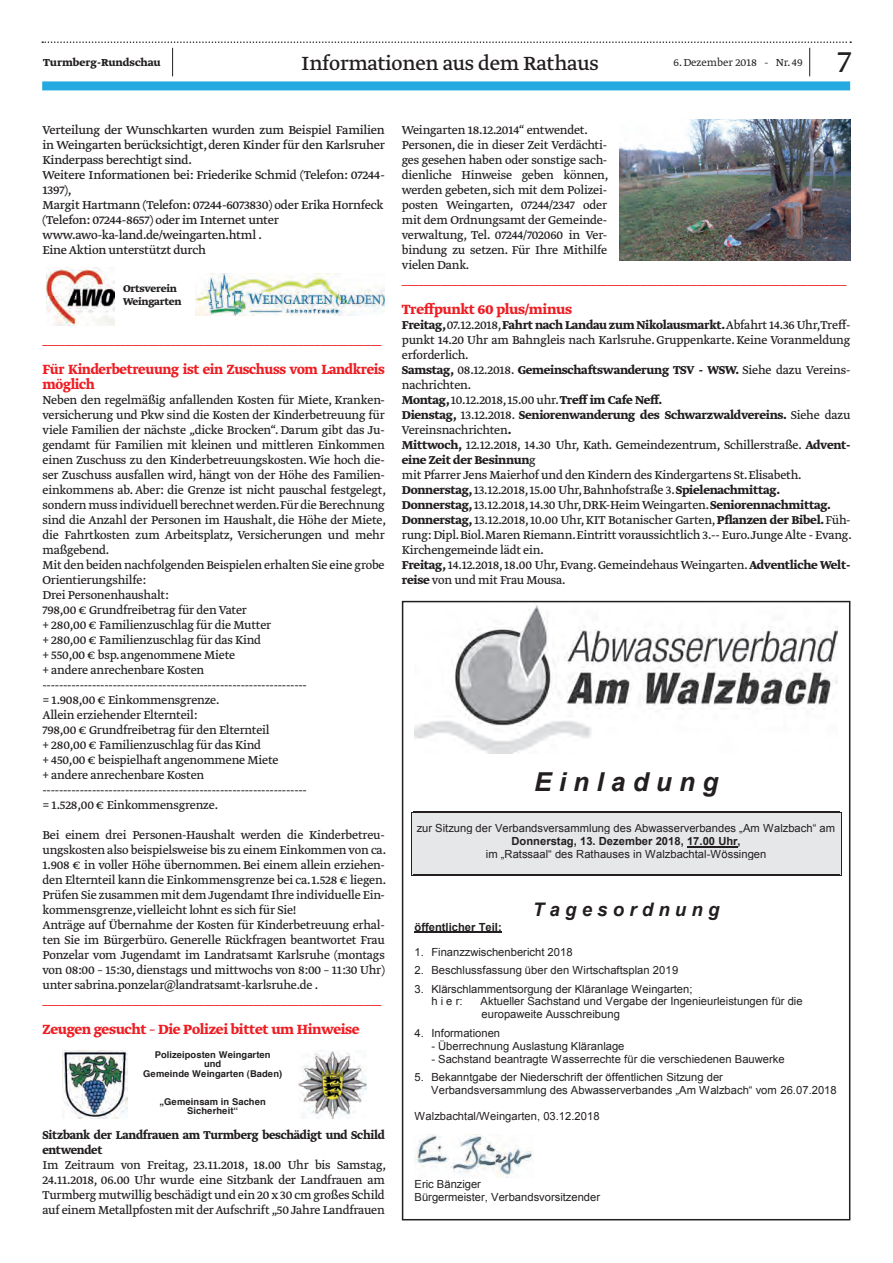
<style>
.page{position:relative;width:893px;height:1263px;background:#fff}
.page>*{position:absolute;margin:0;border:0;box-sizing:border-box;transform-origin:0 0}
.t1{font:300 36px "Greta Text Std";color:#231f20}
.t2{font:italic 700 26.1px "Arial";color:#231f20}
.t3{font:22.5px "Greta Text Std";letter-spacing:-.015em;color:#231f20}
.t4{font:italic 700 18.75px "Arial";color:#231f20}
.t5{font:700 15.75px "Greta Text Std";letter-spacing:-.02em;color:#ee1d23}
.t6{font:700 15.75px/15px "Greta Text Std";letter-spacing:-.02em;color:#ee1d23;scale:.94 1}
.t7{font:13.5px/15px "Greta Text Std Regular Min";letter-spacing:-.02em;color:#231f20}
.t8{font:13.5px/15px "Greta Text Std";letter-spacing:-.02em;color:#231f20}
.t9{font:700 13.5px/15px "Greta Text Std";letter-spacing:-.02em;color:#231f20}
.t10{font:13.5px "Greta Text Std Regular Min";color:#ee1d23}
.t11{font:700 13.5px/15px "Greta Text Std";letter-spacing:-.02em;color:#231f20;scale:.94 1}
.t12{font:300 12px "Greta Text Std";color:#231f20}
.t13{font:700 12px "Greta Text Std";color:#231f20}
.t14{font:700 11.7px/12.9px "Greta Text Std";letter-spacing:-.02em;color:#231f20}
.t15{font:11.25px/12.9px "Arial";color:#231f20}
.t16{font:11.25px/13px "Arial";letter-spacing:.005em;color:#231f20;text-align:center}
.t17{font:700 11.25px "Arial";color:#231f20}
.t18{font:700 9.3px/9.4px "Helvetica";letter-spacing:.005em;color:#231f20;text-align:center}
.s1{font-family:"Greta Text Std Regular Min";font-weight:400}
.s2{font-family:"Greta Text Std";font-weight:700}
.s3{font-style:inherit}
.s4{font-weight:700}
</style>
<div class="page">
<svg style="left:42px;top:41px;width:809px;height:35px"></svg>
<div style="left:42px;top:81px;width:808px;height:9px;background:#24aae1"></div>
<img style="left:414px;top:605px;width:423px;height:148px">
<hr style="left:413px;top:811px;width:426px;height:1px;background:#231f20">
<div style="left:415px;top:813px;width:423px;height:8px;background:#e6e7e9"></div>
<div style="left:415px;top:821px;width:423px;height:13px;background:#e6e7e9"></div>
<div style="left:415px;top:834px;width:423px;height:14px;background:#e6e7e9"></div>
<hr style="left:687px;top:846px;width:51px;height:1px;background:#231f20">
<div style="left:415px;top:848px;width:423px;height:12px;background:#e6e7e9"></div>
<div style="left:415px;top:860px;width:423px;height:16px;background:#e6e7e9"></div>
<hr style="left:413px;top:874px;width:426px;height:2px;background:#231f20">
<hr style="left:412px;top:812px;width:429px;height:1px;background:#231f20">
<hr style="left:411px;top:813px;width:1px;height:63px;background:#231f20">
<hr style="left:412px;top:876px;width:429px;height:1px;background:#231f20">
<hr style="left:841px;top:813px;width:1px;height:63px;background:#231f20">
<hr style="left:415px;top:932px;width:87px;height:1px;background:#231f20">
<img style="left:414px;top:1135px;width:120px;height:42px">
<div style="left:402px;top:601px;width:448px;height:619px;border:2px solid #231f20"></div>
<img style="left:47px;top:267px;width:68px;height:58px">
<img style="left:195px;top:273px;width:190px;height:43px">
<img style="left:620px;top:119px;width:230px;height:142px">
<img style="left:62px;top:1051px;width:65px;height:67px">
<img style="left:298px;top:1051px;width:69px;height:67px">
<p class="t13" style="left:43px;top:56px;width:119px">Turmberg-Rundschau</p>
<h3 class="t3" style="left:301px;top:50px;width:299px">Informationen aus dem Rathaus</h3>
<p class="t12" style="left:674px;top:56px;width:130px">6. Dezember 2018 - Nr. 49</p>
<h1 class="t1" style="left:837px;top:41px;width:15px">7</h1>
<p class="t8" style="left:43px;top:123px;width:344px">Verteilung der Wunschkarten wurden zum Beispiel Familien in Weingarten berücksichtigt, deren Kinder für den Karlsruher Kinderpass berechtigt sind.<br>Weitere Informationen bei: Friederike Schmid (Telefon: 07244- 1397),<br>Margit Hartmann (Telefon: 07244-6073830) oder Erika Hornfeck (Telefon: 07244-8657) oder im Internet unter www.awo-ka-land.de/weingarten.html .<br>Eine Aktion unterstützt durch</p>
<p class="t14" style="left:123px;top:283px;width:60px">Ortsverein<br>Weingarten</p>
<p class="t10" style="left:43px;top:332px;width:341px">_____________________________________________________________</p>
<p class="t6" style="left:43px;top:362px;width:366px">Für Kinderbetreuung ist ein Zuschuss vom Landkreis möglich</p>
<p class="t7" style="left:43px;top:393px;width:345px">Neben den regelmäßig anfallenden Kosten für Miete, Kranken&shy;versicherung und Pkw sind die Kosten der Kinderbetreuung für viele Familien der nächste „dicke Brocken“. Darum gibt das Ju&shy;gendamt für Familien mit kleinen und mittleren Einkommen einen Zuschuss zu den Kinderbetreuungskosten. Wie hoch die&shy;ser Zuschuss ausfallen wird, hängt von der Höhe des Familien&shy;einkommens ab. Aber: die Grenze ist nicht pauschal festgelegt, sondern muss individuell berechnet werden.Für die Berechnung sind die Anzahl der Personen im Haushalt, die Höhe der Miete, die Fahrtkosten zum Arbeitsplatz, Versicherungen und mehr maßgebend.<br>Mit den beiden nachfolgenden Beispielen erhalten Sie eine grobe Orientierungshilfe:<br>Drei Personenhaushalt:<br>798,00 € Grundfreibetrag für den Vater<br>+ 280,00 € Familienzuschlag für die Mutter<br>+ 280,00 € Familienzuschlag für das Kind<br>+ 550,00 € bsp. angenommene Miete<br>+ andere anrechenbare Kosten ----------------------------------------------------------------<br>= 1.908,00 € Einkommensgrenze.<br>Allein erziehender Elternteil:<br>798,00 € Grundfreibetrag für den Elternteil<br>+ 280,00 € Familienzuschlag für das Kind<br>+ 450,00 € beispielhaft angenommene Miete<br>+ andere anrechenbare Kosten ----------------------------------------------------------------<br>= 1.528,00 € Einkommensgrenze.</p>
<p class="t7" style="left:43px;top:828px;width:345px">Bei einem drei Personen-Haushalt werden die Kinderbetreu&shy;ungskosten also beispielsweise bis zu einem Einkommen von ca.<br>1.908 € in voller Höhe übernommen. Bei einem allein erziehen&shy;den Elternteil kann die Einkommensgrenze bei ca. 1.528 € liegen.<br>Prüfen Sie zusammen mit dem Jugendamt Ihre individuelle Ein&shy;kommensgrenze,vielleicht lohnt es sich für Sie!<br>Anträge auf Übernahme der Kosten für Kinderbetreuung erhal&shy;ten Sie im Bürgerbüro. Generelle Rückfragen beantwortet Frau Ponzelar vom Jugendamt im Landratsamt Karlsruhe (montags von 08:00 – 15:30, dienstags und mittwochs von 8:00 – 11:30 Uhr) unter sabrina.ponzelar@landratsamt-karlsruhe.de .</p>
<p class="t10" style="left:43px;top:992px;width:341px">_____________________________________________________________</p>
<p class="t5" style="left:43px;top:1020px;width:319px">Zeugen gesucht – Die Polizei bittet um Hinweise</p>
<p class="t18" style="left:143px;top:1050px;width:141px">Polizeiposten Weingarten<br>und<br>Gemeinde Weingarten (Baden)</p>
<p class="t18" style="left:159px;top:1097px;width:108px">„Gemeinsam in Sachen<br>Sicherheit“</p>
<p class="t11" style="left:43px;top:1128px;width:366px">Sitzbank der Landfrauen am Turmberg beschädigt und Schild entwendet</p>
<p class="t7" style="left:43px;top:1158px;width:345px;text-align:justify">Im Zeitraum von Freitag, 23.11.2018, 18.00 Uhr bis Samstag, 24.11.2018, 06.00 Uhr wurde eine Sitzbank der Landfrauen am Turmberg mutwillig beschädigt und ein 20 x 30 cm großes Schild auf einem Metallpfosten mit der Aufschrift „50 Jahre Landfrauen</p>
<p class="t7" style="left:402px;top:123px;width:208px">Weingarten 18.12.2014“ entwendet.<br>Personen, die in dieser Zeit Verdächti&shy;ges gesehen haben oder sonstige sach&shy;dienliche Hinweise geben können, werden gebeten, sich mit dem Polizei&shy;posten Weingarten, 07244/2347 oder mit dem Ordnungsamt der Gemeinde&shy;verwaltung, Tel. 07244/702060 in Ver&shy;bindung zu setzen. Für Ihre Mithilfe vielen Dank.</p>
<p class="t10" style="left:402px;top:272px;width:446px">________________________________________________________________________________</p>
<p class="t5" style="left:402px;top:300px;width:172px">Treffpunkt 60 plus/minus</p>
<p class="t9" style="left:402px;top:318px;width:450px">Freitag,<span class="s1">07.12.2018,</span>Fahrt nach Landau zum Nikolausmarkt.<span class="s1">Abfahrt 14.36 Uhr,Treff-</span></p>
<p class="t7" style="left:402px;top:333px;width:450px">punkt 14.20 Uhr am Bahngleis nach Karlsruhe. Gruppenkarte. Keine Voranmeldung erforderlich.</p>
<p class="t9" style="left:402px;top:363px;width:450px">Samstag, <span class="s1">08.12.2018.</span> Gemeinschaftswanderung TSV - WSW. <span class="s1">Siehe dazu Vereins-</span></p>
<p class="t7" style="left:402px;top:378px;width:71px">nachrichten.</p>
<p class="t9" style="left:402px;top:393px;width:450px">Montag, <span class="s1">10.12.2018, 15.00 uhr.</span> Treff im Cafe Neff.<br>Dienstag, <span class="s1">13.12.2018.</span> Seniorenwanderung des Schwarzwaldvereins. <span class="s1">Siehe dazu</span></p>
<p class="t7" style="left:402px;top:423px;width:450px">Vereinsnachrichten<span class="s2">.<br>Mittwoch,</span> 12.12.2018, 14.30 Uhr, Kath. Gemeindezentrum, Schillerstraße. <span class="s2">Advent-</span></p>
<p class="t9" style="left:402px;top:453px;width:136px">eine Zeit der Besinnun<span class="s1">g</span></p>
<p class="t7" style="left:402px;top:468px;width:451px">mit Pfarrer Jens Maierhof und den Kindern des Kindergartens St. Elisabeth.<br><span class="s2">Donnerstag,</span> 13.12.2018, 15.00 Uhr, Bahnhofstraße 3. <span class="s2">Spielenachmittag.<br>Donnerstag,</span> 13.12.2018, 14.30 Uhr, DRK-Heim Weingarten. <span class="s2">Seniorennachmittag.<br>Donnerstag,</span> 13.12.2018, 10.00 Uhr, KIT Botanischer Garten, <span class="s2">Pflanzen der Bibel.</span> Füh&shy;rung: Dipl.Biol.Maren Riemann.Eintritt voraussichtlich 3.-- Euro.Junge Alte - Evang.<br>Kirchengemeinde lädt ein.<br><span class="s2">Freitag,</span> 14.12.2018, 18.00 Uhr, Evang. Gemeindehaus Weingarten. <span class="s2">Adventliche Welt&shy;reise</span> von und mit Frau Mousa.</p>
<h2 class="t2" style="left:534px;top:765px;width:186px">E i n l a d u n g</h2>
<p class="t16" style="left:417px;top:821px;width:420px"><span class="s3">zur</span> Sitzung der Verbandsversammlung des Abwasserverbandes „Am Walzbach“ am<br><span class="s4">Donnerstag, 13. Dezember 2018, 17.00 Uhr,<br></span><span class="s3">im</span> „Ratssaal“ des Rathauses <span class="s3">in Walzbachtal-Wössingen</span></p>
<h3 class="t4" style="left:533px;top:897px;width:188px">T a g e s o r d n u n g</h3>
<p class="t17" style="left:415px;top:919px;width:89px">öffentlicher Teil:</p>
<p class="t15" style="left:415px;top:945px;width:160px">1. Finanzzwischenbericht 2018</p>
<p class="t15" style="left:415px;top:964px;width:265px">2. Beschlussfassung über den Wirtschaftsplan 2019</p>
<p class="t15" style="left:431px;top:982px;width:263px;text-indent:-17px">3. Klärschlammentsorgung der Kläranlage Weingarten; h i e r:</p>
<p class="t15" style="left:481px;top:995px;width:324px">Aktueller Sachstand und Vergabe der Ingenieurleistungen für die europaweite Ausschreibung</p>
<p class="t15" style="left:415px;top:1026px;width:87px">4. Informationen</p>
<p class="t15" style="left:431px;top:1039px;width:195px">- Überrechnung Auslastung Kläranlage</p>
<p class="t15" style="left:431px;top:1052px;width:355px">- Sachstand beantragte Wasserrechte für die verschiedenen Bauwerke</p>
<p class="t15" style="left:431px;top:1071px;width:407px;text-indent:-17px">5. Bekanntgabe der Niederschrift der öffentlichen Sitzung der<br><span class="s3">Verbandsversammlung des Abwasserverbandes „Am Walzbach“ vom</span> 26.07.2018</p>
<p class="t15" style="left:415px;top:1109px;width:187px">Walzbachtal/Weingarten, 03.12.2018</p>
<p class="t15" style="left:415px;top:1178px;width:187px">Eric Bänziger<br>Bürgermeister, Verbandsvorsitzender</p>
</div>
